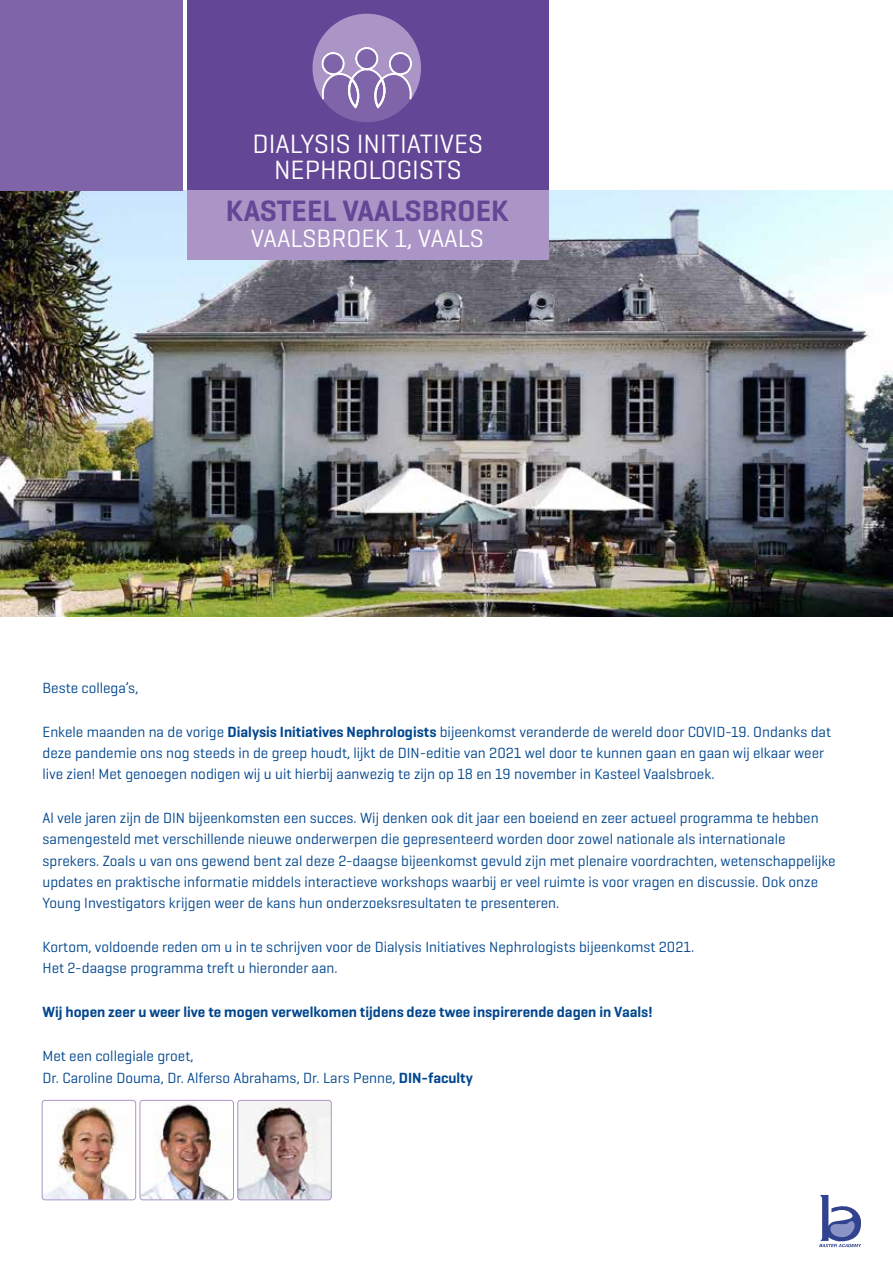
<style>
.page{position:relative;width:893px;height:1263px;background:#fff}
.page>*{position:absolute;margin:0;border:0;box-sizing:border-box;transform-origin:0 0}
.t1{font:600 30px "Geogrotesque";color:#644696}
.t2{font:27px/25.5px "Geogrotesque";color:#fff;text-align:center}
.t3{font:25.5px "Geogrotesque";color:#fff}
.t4{font:15px/21.3px "Geogrotesque";color:#00468e}
.t5{font:600 15px "Geogrotesque";color:#00468e}
.s1{font-weight:600}
</style>
<div class="page">
<img style="left:0;top:190px;width:893px;height:427px">
<svg style="left:819px;top:1195px;width:43px;height:52px"></svg>
<div style="left:0;top:0;width:183px;height:190px;background:#8064a9"></div>
<div style="left:187px;top:0;width:362px;height:190px;background:#644696"></div>
<svg style="left:312px;top:14px;width:109px;height:108px"></svg>
<div style="left:187px;top:190px;width:362px;height:69px;background:#ab94c6"></div>
<img style="left:42px;top:1106px;width:94px;height:94px">
<div style="left:42px;top:1100px;width:94px;height:100px;border:1px solid #ab94c6;border-radius:3px"></div>
<img style="left:140px;top:1100px;width:88px;height:100px">
<div style="left:140px;top:1100px;width:94px;height:100px;border:1px solid #ab94c6;border-radius:3px"></div>
<img style="left:239px;top:1102px;width:91px;height:96px">
<div style="left:237px;top:1100px;width:95px;height:100px;border:1px solid #ab94c6;border-radius:3px"></div>
<h2 class="t2" style="left:252px;top:131px;width:232px">DIALYSIS INITIATIVES<br>NEPHROLOGISTS</h2>
<h1 class="t1" style="left:226px;top:192px;width:284px">KASTEEL VAALSBROEK</h1>
<h3 class="t3" style="left:251px;top:223px;width:235px">VAALSBROEK 1, VAALS</h3>
<p class="t4" style="left:43px;top:677px;width:97px">Beste collega’s,</p>
<p class="t4" style="left:43px;top:721px;width:790px">Enkele maanden na de vorige <span class="s1">Dialysis Initiatives Nephrologists</span> bijeenkomst veranderde de wereld door COVID-19. Ondanks dat deze pandemie ons nog steeds in de greep houdt, lijkt de DIN-editie van 2021 wel door te kunnen gaan en gaan wij elkaar weer live zien! Met genoegen nodigen wij u uit hierbij aanwezig te zijn op 18 en 19 november in Kasteel Vaalsbroek.</p>
<p class="t4" style="left:43px;top:807px;width:795px">Al vele jaren zijn de DIN bijeenkomsten een succes. Wij denken ook dit jaar een boeiend en zeer actueel programma te hebben samengesteld met verschillende nieuwe onderwerpen die gepresenteerd worden door zowel nationale als internationale sprekers. Zoals u van ons gewend bent zal deze 2-daagse bijeenkomst gevuld zijn met plenaire voordrachten, wetenschappelijke updates en praktische informatie middels interactieve workshops waarbij er veel ruimte is voor vragen en discussie. Ook onze Young Investigators krijgen weer de kans hun onderzoeksresultaten te presenteren.</p>
<p class="t4" style="left:43px;top:936px;width:653px">Kortom, voldoende reden om u in te schrijven voor de Dialysis Initiatives Nephrologists bijeenkomst 2021.<br>Het 2-daagse programma treft u hieronder aan.</p>
<p class="t5" style="left:43px;top:1002px;width:611px">Wij hopen zeer u weer live te mogen verwelkomen tijdens deze twee inspirerende dagen in Vaals!</p>
<p class="t4" style="left:43px;top:1044px;width:432px;line-height:21.9px">Met een collegiale groet,<br>Dr. Caroline Douma, Dr. Alferso Abrahams, Dr. Lars Penne, <span class="s1">DIN-faculty</span></p>
</div>
